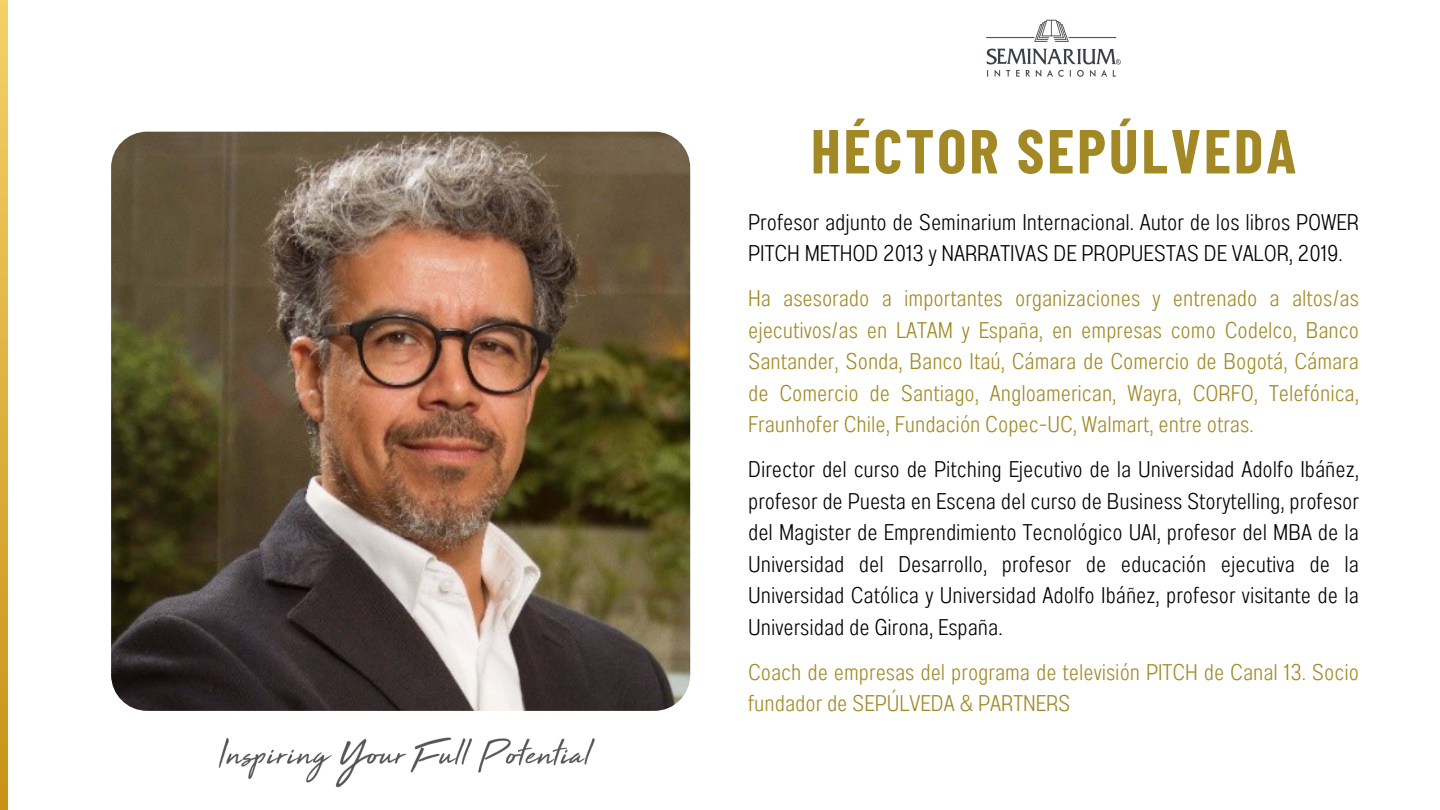
<style>
.page{position:relative;width:1440px;height:810px;background:#fff}
.page>*{position:absolute;margin:0;border:0;box-sizing:border-box;transform-origin:0 0}
.t1{font:700 62.1px "Barlow Condensed";letter-spacing:.045em;color:#a28926}
.t2{font:22.7px/31.5px "Anantason Light Wd 62";color:#000}
.t3{font:22.7px/31.5px "Anantason Light Wd 62";color:#a28926;text-align:justify}
</style>
<div class="page">
<svg style="left:0;top:0;width:8px;height:810px;background:#deb13f"></svg>
<img style="left:111px;top:132px;width:579px;height:579px;border-radius:36px">
<img style="left:218px;top:737px;width:377px;height:51px">
<img style="left:986px;top:19px;width:135px;height:58px">
<p class="t1" style="left:811px;top:111px;width:487px">HÉCTOR SEPÚLVEDA</p>
<p class="t2" style="left:748px;top:206px;width:612px">Profesor adjunto de Seminarium Internacional. Autor de los libros POWER<br>PITCH METHOD 2013 y NARRATIVAS DE PROPUESTAS DE VALOR, 2019.</p>
<p class="t3" style="left:748px;top:283px;width:612px">Ha asesorado a importantes organizaciones y entrenado a altos/as ejecutivos/as en LATAM y España, en empresas como Codelco, Banco Santander, Sonda, Banco Itaú, Cámara de Comercio de Bogotá, Cámara de Comercio de Santiago, Angloamerican, Wayra, CORFO, Telefónica, Fraunhofer Chile, Fundación Copec-UC, Walmart, entre otras.</p>
<p class="t2" style="left:748px;top:454px;width:612px;text-align:justify">Director del curso de Pitching Ejecutivo de la Universidad Adolfo Ibáñez, profesor de Puesta en Escena del curso de Business Storytelling, profesor del Magister de Emprendimiento Tecnológico UAI, profesor del MBA de la Universidad del Desarrollo, profesor de educación ejecutiva de la Universidad Católica y Universidad Adolfo Ibáñez, profesor visitante de la Universidad de Girona, España.</p>
<p class="t3" style="left:748px;top:656px;width:612px">Coach de empresas del programa de televisión PITCH de Canal 13. Socio fundador de SEPÚLVEDA &amp; PARTNERS</p>
</div>
